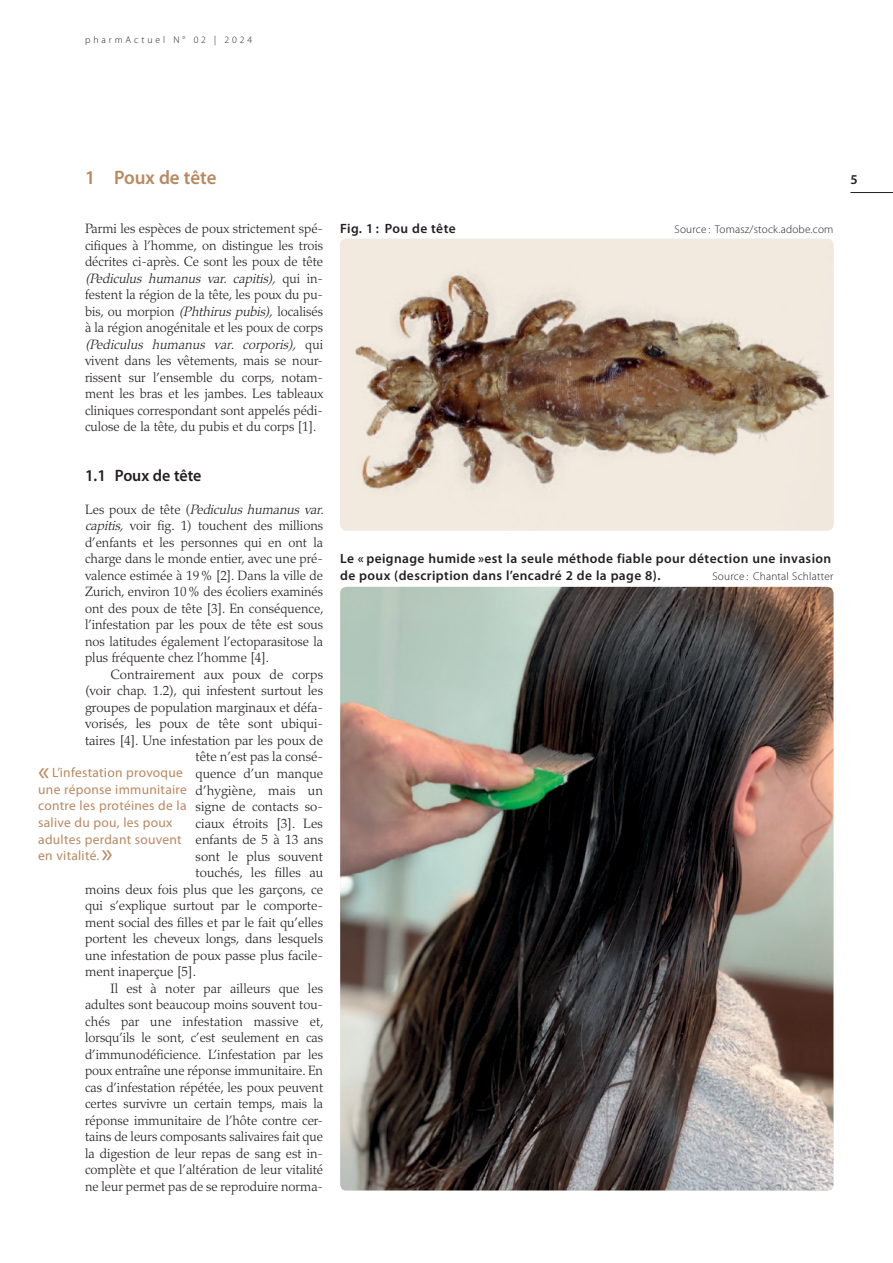
<style>
.page{position:relative;width:893px;height:1263px;background:#fff}
.page>*{position:absolute;margin:0;border:0;box-sizing:border-box;transform-origin:0 0}
._01_Kapiteltitel{font:600 19.5px "Myriad Pro";color:#ba8860}
._02_Abschnittstitel{font:600 16.5px "Myriad Pro";color:#231f20}
._05_Grundtext_Einzug{font:300 13.5px/16.5px "Palatino LT Std";color:#231f20;text-align:justify}
._05_Grundtext_normal{font:300 13.5px/16.5px "Palatino LT Std";color:#231f20;text-align:justify}
._07_Bildlegende{font:600 13.5px/16.5px "Myriad Pro";letter-spacing:.03em;color:#231f20}
._09_Quote{font:13.5px/16.5px "Myriad Pro";letter-spacing:.02em;color:#ba8860}
._07_Bildlegende-2{font:300 11.25px "Myriad Pro";letter-spacing:.02em;color:#231f20}
.t1{font:300 9.75px "Myriad Pro";letter-spacing:.3em;color:#231f20}
.s1{font-style:italic}
.s2{font-size:27px}
</style>
<div class="page">
<hr style="left:850px;top:192px;width:43px;height:1px;background:#231f20">
<img style="left:340px;top:239px;width:493px;height:291px">
<img style="left:340px;top:587px;width:493px;height:603px">
<p class="t1" style="left:85px;top:34px;width:169px">pharmActuel N° 02 | 2024</p>
<p class="_01_Kapiteltitel" style="left:85px;top:165px;width:133px">1 Poux de tête</p>
<p class="_05_Grundtext_normal" style="left:85px;top:221px;width:240px">Parmi les espèces de poux strictement spé&shy;cifiques à l’homme, on distingue les trois décrites ci-après. Ce sont les poux de tête <span class="s1">(Pediculus humanus var. capitis),</span> q u i i n - festent la région de la tête, les poux du pu&shy;bis, ou morpion <span class="s1">(Phthirus pubis),</span> localisés à la région anogénitale et les poux de corps <span class="s1">(Pediculus humanus var. corporis),</span> q u i vivent dans les vêtements, mais se nour&shy;rissent sur l’ensemble du corps, notam&shy;ment les bras et les jambes. Les tableaux cliniques correspondant sont appelés pédi&shy;culose de la tête, du pubis et du corps [1].</p>
<p class="_02_Abschnittstitel" style="left:85px;top:465px;width:118px">1.1 Poux de tête</p>
<p class="_05_Grundtext_normal" style="left:85px;top:501px;width:244px;text-align:left">L e s p o u x d e t ê t e ( <span class="s1">Pediculus humanus var. capitis,</span> voir fig. 1) touchent des millions d’enfants et les personnes qui en ont la charge dans le monde entier, avec une pré&shy;valence estimée à 19% [2]. Dans la ville de Zurich, environ 10% des écoliers examinés ont des poux de tête [3]. En conséquence, l’infestation par les poux de tête est sous nos latitudes également l’ectoparasitose la plus fréquente chez l’homme [4].</p>
<p class="_05_Grundtext_Einzug" style="left:111px;top:666px;width:214px">Contrairement aux poux de corps</p>
<p class="_05_Grundtext_Einzug" style="left:85px;top:683px;width:240px">(voir chap. 1.2), qui infestent surtout les</p>
<p class="_05_Grundtext_Einzug" style="left:85px;top:699px;width:240px">groupes de population marginaux et défa-</p>
<p class="_05_Grundtext_Einzug" style="left:85px;top:716px;width:240px">vorisés, les poux de tête sont ubiqui-</p>
<p class="_05_Grundtext_Einzug" style="left:85px;top:732px;width:240px">taires [4]. Une infestation par les poux de</p>
<p class="_05_Grundtext_Einzug" style="left:196px;top:749px;width:129px">tête n’est pas la consé-</p>
<p class="_05_Grundtext_Einzug" style="left:196px;top:765px;width:129px">quence d’un manque</p>
<p class="_05_Grundtext_Einzug" style="left:196px;top:782px;width:129px">d’hygiène, mais un</p>
<p class="_05_Grundtext_Einzug" style="left:196px;top:798px;width:129px">signe de contacts so-</p>
<p class="_05_Grundtext_Einzug" style="left:196px;top:815px;width:129px">ciaux étroits [3]. Les</p>
<p class="_05_Grundtext_Einzug" style="left:196px;top:831px;width:129px">enfants de 5 à 13 ans</p>
<p class="_05_Grundtext_Einzug" style="left:196px;top:848px;width:129px">sont le plus souvent</p>
<p class="_05_Grundtext_Einzug" style="left:196px;top:864px;width:129px">touchés, les filles au</p>
<p class="_05_Grundtext_Einzug" style="left:85px;top:881px;width:240px">moins deux fois plus que les garçons, ce</p>
<p class="_05_Grundtext_Einzug" style="left:85px;top:897px;width:240px">qui s’explique surtout par le comporte-</p>
<p class="_05_Grundtext_Einzug" style="left:85px;top:914px;width:240px">ment social des filles et par le fait qu’elles</p>
<p class="_05_Grundtext_Einzug" style="left:85px;top:930px;width:240px">portent les cheveux longs, dans lesquels</p>
<p class="_05_Grundtext_Einzug" style="left:85px;top:947px;width:240px">une infestation de poux passe plus facile-</p>
<p class="_05_Grundtext_Einzug" style="left:85px;top:963px;width:112px">ment inaperçue [5].</p>
<p class="_05_Grundtext_Einzug" style="left:85px;top:980px;width:240px;text-indent:26px">Il est à noter par ailleurs que les adultes sont beaucoup moins souvent tou&shy;chés par une infestation massive et, lorsqu’ils le sont, c’est seulement en cas d’immunodéficience. L’infestation par les poux entraîne une réponse immunitaire. En cas d’infestation répétée, les poux peuvent certes survivre un certain temps, mais la réponse immunitaire de l’hôte contre cer&shy;tains de leurs composants salivaires fait que la digestion de leur repas de sang est in&shy;complète et que l’altération de leur vitalité ne leur permet pas de se reproduire norma-</p>
<p class="_09_Quote" style="left:38px;top:764px;width:150px"><span class="s2">«</span> L’infestation provoque une réponse immunitaire contre les protéines de la salive du pou, les poux adultes perdant souvent en vitalité.<span class="s2">»</span></p>
<p class="_07_Bildlegende" style="left:340px;top:220px;width:117px">Fig. 1 : Pou de tête</p>
<p class="_07_Bildlegende-2" style="left:675px;top:223px;width:160px">Source : Tomasz/stock.adobe.com</p>
<p class="_07_Bildlegende" style="left:340px;top:550px;width:493px">Le « peignage humide »est la seule méthode fiable pour détection une invasion de poux (description dans l’encadré 2 de la page 8).</p>
<p class="_07_Bildlegende-2" style="left:712px;top:570px;width:122px">Source : Chantal Schlatter</p>
<p class="_07_Bildlegende" style="left:850px;top:171px;width:9px">5</p>
</div>
